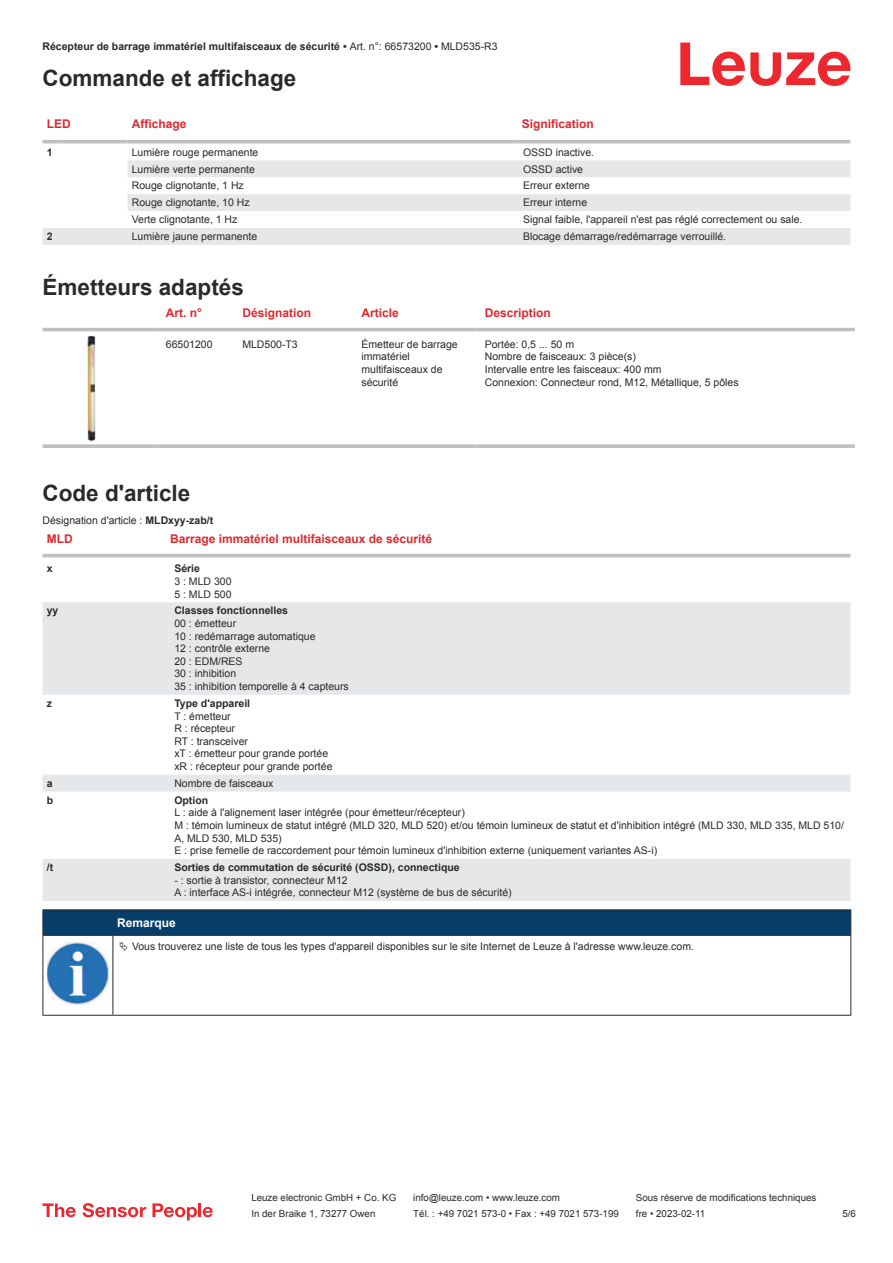
<style>
.page{position:relative;width:893px;height:1263px;background:#fff}
.page>*{position:absolute;margin:0;border:0;box-sizing:border-box;transform-origin:0 0}
.t1{font:700 22.5px "Arial";color:#2b292a}
.t2{font:700 12px "Arial";color:#db2a30}
.t3{font:700 12px "Arial";color:#fff}
.t4{font:10.5px/12.6px "Arial";color:#2b292a}
.t5{font:700 10.5px "Arial";color:#2b292a}
.t6{font:9.75px "Arial";color:#2b292a}
.s1{font-weight:400}
.s2{font-weight:700}
</style>
<div class="page">
<svg style="left:680px;top:43px;width:170px;height:43px"></svg>
<svg style="left:43px;top:143px;width:807px;height:1px"></svg>
<svg style="left:43px;top:160px;width:807px;height:85px;fill:#e6e7e9"></svg>
<hr style="left:43px;top:140px;width:21px;height:3px;background:#bdbfc1">
<hr style="left:64px;top:140px;width:64px;height:3px;background:#bdbfc1">
<hr style="left:128px;top:140px;width:391px;height:3px;background:#bdbfc1">
<hr style="left:519px;top:140px;width:331px;height:3px;background:#bdbfc1">
<svg style="left:43px;top:327px;width:812px;height:9px"></svg>
<hr style="left:43px;top:328px;width:114px;height:3px;background:#bdbfc1">
<hr style="left:157px;top:328px;width:77px;height:3px;background:#bdbfc1">
<hr style="left:234px;top:328px;width:119px;height:3px;background:#bdbfc1">
<hr style="left:353px;top:328px;width:123px;height:3px;background:#bdbfc1">
<hr style="left:476px;top:328px;width:379px;height:3px;background:#bdbfc1">
<svg style="left:43px;top:444px;width:114px;height:4px"></svg>
<svg style="left:157px;top:444px;width:77px;height:4px"></svg>
<svg style="left:234px;top:444px;width:119px;height:4px"></svg>
<svg style="left:353px;top:444px;width:123px;height:4px"></svg>
<svg style="left:476px;top:444px;width:379px;height:4px;background:#c3c5c7"></svg>
<img style="left:87px;top:336px;width:9px;height:106px">
<svg style="left:43px;top:602px;width:807px;height:299px;fill:#ebecee"></svg>
<hr style="left:43px;top:554px;width:127px;height:3px;background:#bdbfc1">
<hr style="left:170px;top:554px;width:680px;height:3px;background:#bdbfc1">
<svg style="left:43px;top:1203px;width:33px;height:14px"></svg>
<svg style="left:83px;top:1203px;width:63px;height:14px"></svg>
<svg style="left:153px;top:1203px;width:44px;height:17px"></svg>
<hr style="left:198px;top:1203px;width:3px;height:14px;background:#ed272d">
<svg style="left:203px;top:1207px;width:10px;height:10px"></svg>
<svg style="left:44px;top:936px;width:806px;height:79px"></svg>
<hr style="left:43px;top:909px;width:70px;height:1px;background:#2b292a">
<hr style="left:43px;top:935px;width:70px;height:1px;background:#2b292a">
<hr style="left:113px;top:909px;width:738px;height:1px;background:#2b292a">
<svg style="left:43px;top:910px;width:808px;height:25px;background:#063c67"></svg>
<hr style="left:113px;top:935px;width:738px;height:1px;background:#2b292a">
<hr style="left:43px;top:936px;width:1px;height:75px;background:#2b292a">
<hr style="left:113px;top:936px;width:1px;height:75px;background:#2b292a">
<hr style="left:850px;top:936px;width:1px;height:75px;background:#2b292a">
<hr style="left:43px;top:1015px;width:70px;height:1px;background:#2b292a">
<hr style="left:113px;top:1015px;width:738px;height:1px;background:#2b292a">
<img style="left:47px;top:942px;width:61px;height:62px">
<div style="left:115px;top:936px;width:734px;height:20px;background:#fff"></div>
<p class="t5" style="left:43px;top:43px;width:457px">Récepteur de barrage immatériel multifaisceaux de sécurité • <span class="s1">Art. n°: 66573200</span> • <span class="s1">MLD535-R3</span></p>
<h1 class="t1" style="left:43px;top:70px;width:255px">Commande et affichage</h1>
<p class="t2" style="left:47px;top:119px;width:25px">LED</p>
<p class="t2" style="left:132px;top:119px;width:56px">Affichage</p>
<p class="t2" style="left:522px;top:119px;width:74px">Signification</p>
<p class="t5" style="left:47px;top:148px;width:7px">1</p>
<p class="t4" style="left:132px;top:147px;width:128px">Lumière rouge permanente</p>
<p class="t4" style="left:523px;top:147px;width:73px">OSSD inactive.</p>
<p class="t4" style="left:132px;top:163px;width:125px">Lumière verte permanente</p>
<p class="t4" style="left:523px;top:163px;width:62px">OSSD active</p>
<p class="t4" style="left:132px;top:180px;width:114px">Rouge clignotante, 1 Hz</p>
<p class="t4" style="left:523px;top:180px;width:69px">Erreur externe</p>
<p class="t4" style="left:132px;top:197px;width:119px">Rouge clignotante, 10 Hz</p>
<p class="t4" style="left:523px;top:197px;width:66px">Erreur interne</p>
<p class="t4" style="left:132px;top:214px;width:107px">Verte clignotante, 1 Hz</p>
<p class="t4" style="left:523px;top:214px;width:281px">Signal faible, l'appareil n'est pas réglé correctement ou sale.</p>
<p class="t5" style="left:47px;top:232px;width:7px">2</p>
<p class="t4" style="left:132px;top:231px;width:127px">Lumière jaune permanente</p>
<p class="t4" style="left:523px;top:231px;width:205px">Blocage démarrage/redémarrage verrouillé.</p>
<h1 class="t1" style="left:43px;top:279px;width:203px">Émetteurs adaptés</h1>
<p class="t2" style="left:166px;top:308px;width:38px">Art. n°</p>
<p class="t2" style="left:242px;top:308px;width:70px">Désignation</p>
<p class="t2" style="left:361px;top:308px;width:39px">Article</p>
<p class="t2" style="left:485px;top:308px;width:68px">Description</p>
<p class="t4" style="left:166px;top:339px;width:48px">66501200</p>
<p class="t4" style="left:242px;top:339px;width:57px">MLD500-T3</p>
<p class="t4" style="left:361px;top:339px;width:98px">Émetteur de barrage immatériel multifaisceaux de sécurité</p>
<p class="t4" style="left:485px;top:339px;width:255px">Portée: 0,5 ... 50 m<br>Nombre de faisceaux: 3 pièce(s)<br>Intervalle entre les faisceaux: 400 mm<br>Connexion: Connecteur rond, M12, Métallique, 5 pôles</p>
<h1 class="t1" style="left:43px;top:484px;width:149px">Code d'article</h1>
<p class="t4" style="left:43px;top:515px;width:172px">Désignation d'article : <span class="s2">MLDxyy-zab/t</span></p>
<p class="t2" style="left:47px;top:534px;width:27px">MLD</p>
<p class="t2" style="left:170px;top:534px;width:264px">Barrage immatériel multifaisceaux de sécurité</p>
<p class="t5" style="left:47px;top:565px;width:7px">x</p>
<p class="t5" style="left:174px;top:565px;width:27px">Série</p>
<p class="t4" style="left:174px;top:576px;width:59px">3 : MLD 300<br>5 : MLD 500</p>
<p class="t5" style="left:47px;top:607px;width:13px">yy</p>
<p class="t5" style="left:174px;top:607px;width:115px">Classes fonctionnelles</p>
<p class="t4" style="left:174px;top:618px;width:176px">00 : émetteur<br>10 : redémarrage automatique<br>12 : contrôle externe<br>20 : EDM/RES<br>30 : inhibition<br>35 : inhibition temporelle à 4 capteurs</p>
<p class="t5" style="left:47px;top:699px;width:7px">z</p>
<p class="t5" style="left:174px;top:699px;width:77px">Type d'appareil</p>
<p class="t4" style="left:174px;top:710px;width:160px">T : émetteur<br>R : récepteur<br>RT : transceiver<br>xT : émetteur pour grande portée xR : récepteur pour grande portée</p>
<p class="t5" style="left:47px;top:779px;width:7px">a</p>
<p class="t4" style="left:174px;top:778px;width:101px">Nombre de faisceaux</p>
<p class="t5" style="left:47px;top:796px;width:8px">b</p>
<p class="t5" style="left:174px;top:796px;width:35px">Option</p>
<p class="t4" style="left:174px;top:807px;width:671px">L : aide à l'alignement laser intégrée (pour émetteur/récepteur)<br>M : témoin lumineux de statut intégré (MLD 320, MLD 520) et/ou témoin lumineux de statut et d'inhibition intégré (MLD 330, MLD 335, MLD 510/ A, MLD 530, MLD 535)<br>E : prise femelle de raccordement pour témoin lumineux d'inhibition externe (uniquement variantes AS-i)</p>
<p class="t5" style="left:47px;top:863px;width:8px">/t</p>
<p class="t5" style="left:174px;top:863px;width:287px">Sorties de commutation de sécurité (OSSD), connectique</p>
<p class="t4" style="left:174px;top:875px;width:339px">- : sortie à transistor, connecteur M12<br>A : interface AS-i intégrée, connecteur M12 (système de bus de sécurité)</p>
<p class="t3" style="left:117px;top:918px;width:60px">Remarque</p>
<p class="t4" style="left:132px;top:941px;width:563px">Vous trouverez une liste de tous les types d'appareil disponibles sur le site Internet de Leuze à l'adresse www.leuze.com.</p>
<p class="t6" style="left:251px;top:1194px;width:146px">Leuze electronic GmbH + Co. KG</p>
<p class="t6" style="left:413px;top:1194px;width:148px">info@leuze.com • www.leuze.com</p>
<p class="t6" style="left:636px;top:1194px;width:182px">Sous réserve de modifications techniques</p>
<p class="t6" style="left:251px;top:1210px;width:126px">In der Braike 1, 73277 Owen</p>
<p class="t6" style="left:413px;top:1210px;width:207px">Tél. : +49 7021 573-0 • Fax : +49 7021 573-199</p>
<p class="t6" style="left:636px;top:1210px;width:71px">fre • 2023-02-11</p>
<p class="t6" style="left:842px;top:1210px;width:15px">5 /6</p>
</div>
